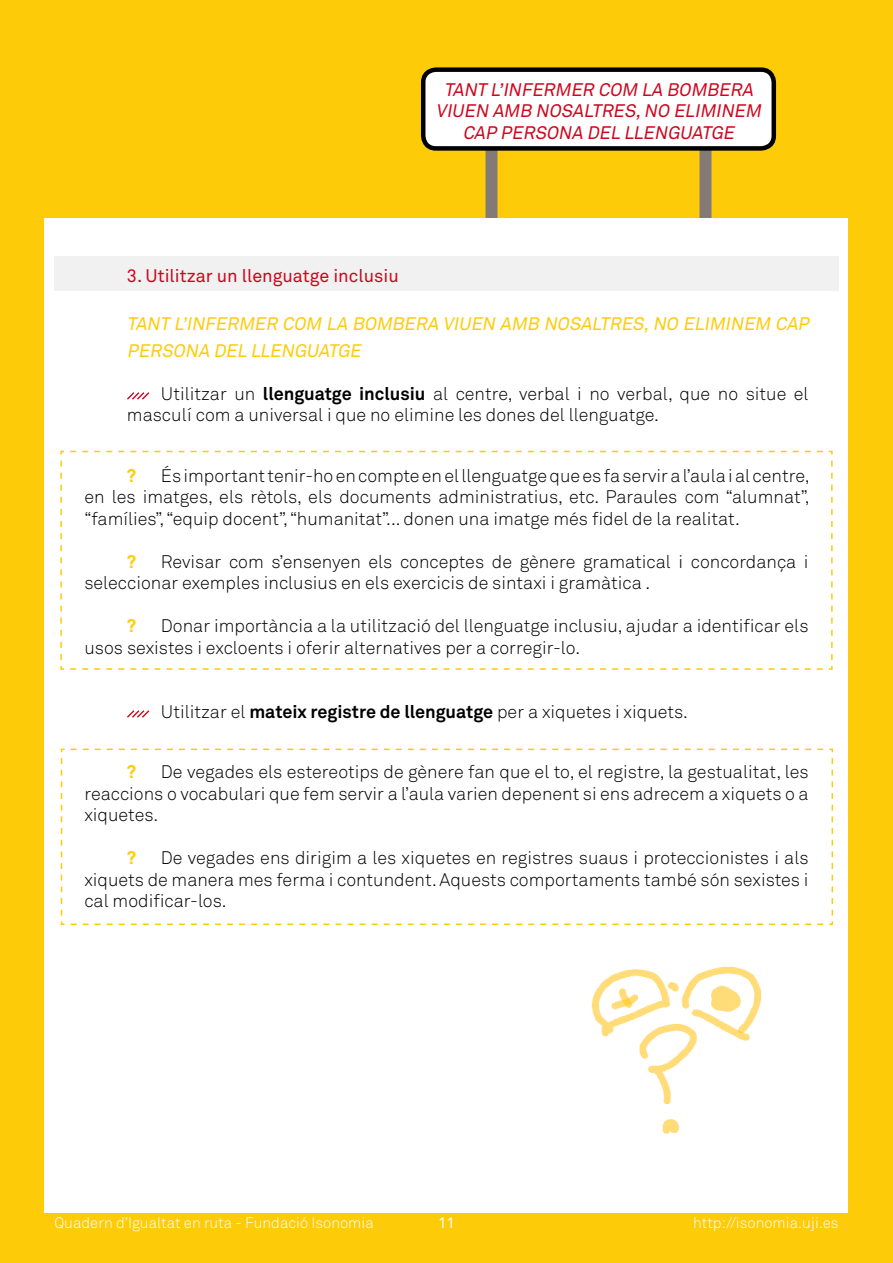
<style>
.page{position:relative;width:893px;height:1263px;background:#fecb09}
.page>*{position:absolute;margin:0;border:0;box-sizing:border-box;transform-origin:0 0}
.t1{font:300 18px/21.6px "Akkurat";color:#000}
.t2{font:italic 18px/21.6px "Akkurat";color:#cd071e;text-align:center}
.t3{font:italic 18px/27px "Akkurat";color:#fecb09}
.t4{font:18px "Akkurat";color:#cd071e}
.t5{font:700 18px "Akkurat";color:#fecb09}
.t6{font:300 15px "Akkurat";color:#fff}
.t7{font:15px "Akkurat";color:#fff}
.s1{font-weight:700}
</style>
<div class="page">
<div style="left:485px;top:148px;width:12px;height:133px;background:#847a75"></div>
<div style="left:699px;top:148px;width:12px;height:133px;background:#847a75"></div>
<div style="left:45px;top:219px;width:803px;height:994px;background:#fff"></div>
<div style="left:54px;top:256px;width:785px;height:35px;background:#f0f0f1"></div>
<div style="left:423px;top:70px;width:351px;height:78px;background:#fff;border-radius:13px"></div>
<div style="left:421px;top:67px;width:355px;height:84px;border:4px solid #000;border-radius:13px"></div>
<svg style="left:127px;top:392px;width:23px;height:8px"></svg>
<svg style="left:127px;top:710px;width:23px;height:8px"></svg>
<svg style="left:60px;top:450px;width:773px;height:220px"></svg>
<img style="left:591px;top:966px;width:171px;height:168px">
<svg style="left:60px;top:748px;width:774px;height:178px"></svg>
<p class="t2" style="left:436px;top:78px;width:330px">TANT L’INFERMER COM LA BOMBERA<br>VIUEN AMB NOSALTRES,NO ELIMINEM<br>CAP PERSONA DEL LLENGUATGE</p>
<p class="t4" style="left:127px;top:264px;width:273px">3. Utilitzar un llenguatge inclusiu</p>
<p class="t3" style="left:127px;top:310px;width:687px">TANT L’INFERMER COM LA BOMBERA VIUEN AMB NOSALTRES,NO ELIMINEM CAP<br>PERSONA DEL LLENGUATGE</p>
<p class="t1" style="left:127px;top:382px;width:683px;text-indent:34px">Utilitzar un <span class="s1">llenguatge inclusiu</span> al centre, verbal i no verbal, que no situe el masculí com a universal i que no elimine les dones del llenguatge.</p>
<p class="t1" style="left:84px;top:464px;width:727px;text-align:justify;text-indent:77px">És important tenir-ho en compte en el llenguatge que es fa servir a l’aula i al centre, en les imatges, els rètols, els documents administratius, etc. Paraules com “alumnat”, “famílies”, “equip docent”, “humanitat”... donen una imatge més fidel de la realitat.</p>
<p class="t5" style="left:127px;top:550px;width:11px">?</p>
<p class="t5" style="left:127px;top:464px;width:11px">?</p>
<p class="t1" style="left:84px;top:550px;width:726px;text-indent:77px">Revisar com s’ensenyen els conceptes de gènere gramatical i concordança i seleccionar exemples inclusius en els exercicis de sintaxi i gramàtica .</p>
<p class="t5" style="left:127px;top:614px;width:11px">?</p>
<p class="t1" style="left:84px;top:615px;width:726px;text-indent:77px">Donar importància a la utilització del llenguatge inclusiu, ajudar a identificar els usos sexistes i excloents i oferir alternatives per a corregir-lo.</p>
<p class="t1" style="left:161px;top:700px;width:528px">Utilitzar el <span class="s1">mateix registre de llenguatge</span> per a xiquetes i xiquets.</p>
<p class="t1" style="left:84px;top:760px;width:726px;text-align:justify;text-indent:77px">De vegades els estereotips de gènere fan que el to, el registre, la gestualitat, les reaccions o vocabulari que fem servir a l’aula varien depenent si ens adrecem a xiquets o a xiquetes.</p>
<p class="t5" style="left:127px;top:846px;width:11px">?</p>
<p class="t5" style="left:127px;top:760px;width:11px">?</p>
<p class="t1" style="left:84px;top:847px;width:726px;text-align:justify;text-indent:77px">De vegades ens dirigim a les xiquetes en registres suaus i proteccionistes i als xiquets de manera mes ferma i contundent. Aquests comportaments també són sexistes i cal modificar-los.</p>
<p class="t6" style="left:54px;top:1213px;width:321px">Quadern d’Igualtat en ruta - Fundació Isonomia</p>
<p class="t7" style="left:438px;top:1213px;width:18px">11</p>
<p class="t6" style="left:693px;top:1213px;width:147px">http://isonomia.uji.es</p>
</div>
